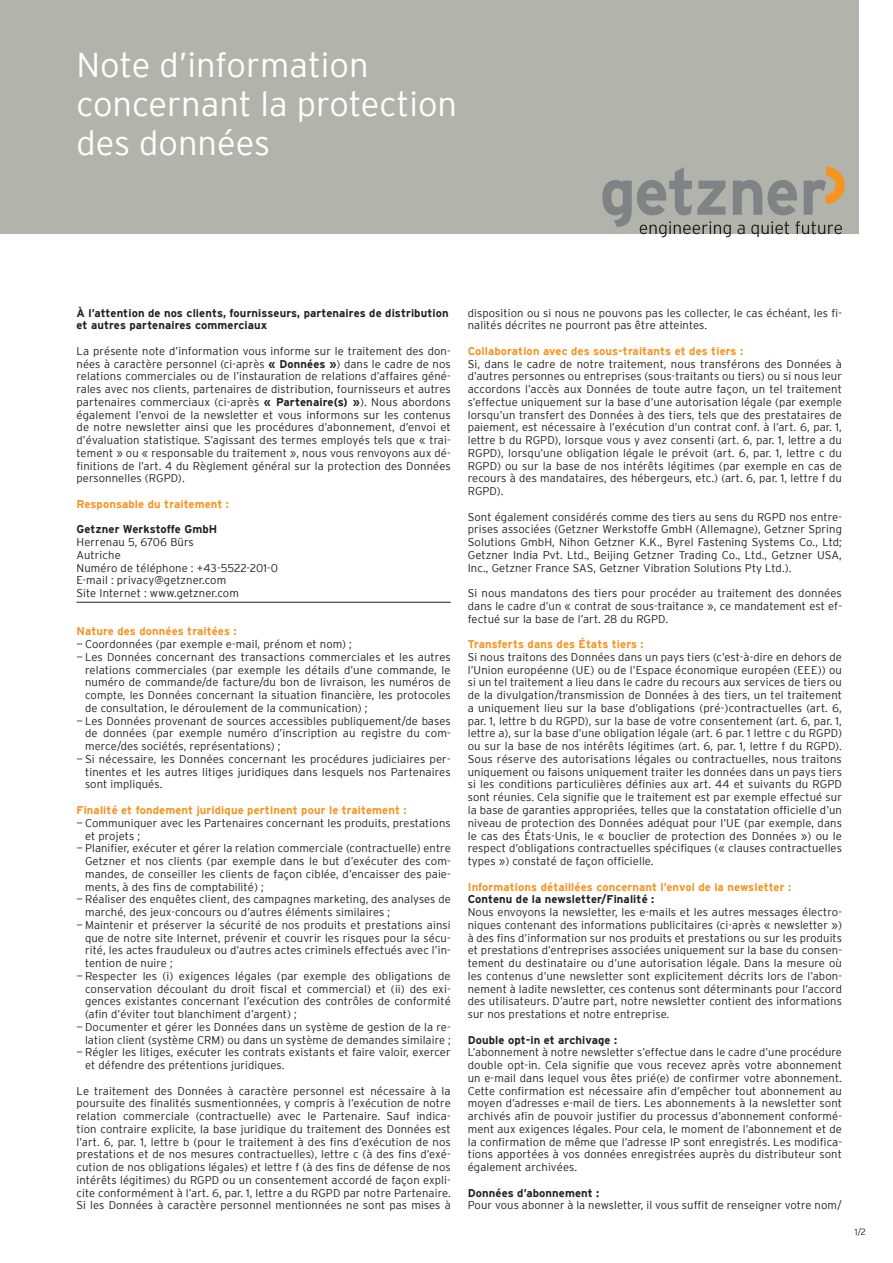
<style>
.page{position:relative;width:893px;height:1263px;background:#fff}
.page>*{position:absolute;margin:0;border:0;box-sizing:border-box;transform-origin:0 0}
.t1{font:300 34.5px/39px "Interstate";color:#fff}
.t2{font:300 11.25px/12.8px "Interstate";letter-spacing:.01em;color:#231f20;text-align:justify}
.t3{font:700 11.25px "Interstate";letter-spacing:.01em;color:#f6931e}
.t4{font:700 11.25px/12.8px "Interstate";letter-spacing:.01em;color:#231f20}
.t5{font:300 9px "Interstate";color:#231f20}
.s1{font-weight:700}
</style>
<div class="page">
<div style="left:0;top:0;width:859px;height:234px;background:#b2b3ab"></div>
<svg style="left:602px;top:167px;width:243px;height:70px"></svg>
<hr style="left:77px;top:602px;width:374px;height:1px;background:#231f20">
<h1 class="t1" style="left:77px;top:47px;width:382px">Note d’information concernant la protection des données</h1>
<p class="t4" style="left:77px;top:306px;width:374px">À l’attention de nos clients, fournisseurs, partenaires de distribution et autres partenaires commerciaux</p>
<p class="t2" style="left:77px;top:345px;width:376px">La présente note d’information vous informe sur le traitement des don&shy;nées à caractère personnel (ci-après <span class="s1">« Données »</span>) dans le cadre de nos relations commerciales ou de l’instauration de relations d’affaires géné&shy;rales avec nos clients, partenaires de distribution, fournisseurs et autres partenaires commerciaux (ci-après <span class="s1">« Partenaire(s) »</span>). Nous abordons également l’envoi de la newsletter et vous informons sur les contenus de notre newsletter ainsi que les procédures d’abonnement, d’envoi et d’évaluation statistique. S’agissant des termes employés tels que « trai&shy;tement » ou « responsable du traitement », nous vous renvoyons aux dé&shy;finitions de l’art. 4 du Règlement général sur la protection des Données personnelles (RGPD).</p>
<p class="t3" style="left:77px;top:498px;width:154px">Responsable du traitement :</p>
<p class="t4" style="left:77px;top:523px;width:142px">Getzner Werkstoffe GmbH</p>
<p class="t2" style="left:77px;top:536px;width:203px;text-align:left">Herrenau 5, 6706 Bürs<br>Autriche<br>Numéro de téléphone : +43-5522-201-0<br>E-mail : privacy@getzner.com<br>Site Internet : www.getzner.com</p>
<p class="t3" style="left:77px;top:625px;width:162px">Nature des données traitées :</p>
<p class="t2" style="left:77px;top:638px;width:277px">— Coordonnées (par exemple e-mail, prénom et nom) ;</p>
<p class="t2" style="left:85px;top:651px;width:367px;text-indent:-9px">— Les Données concernant des transactions commerciales et les autres relations commerciales (par exemple les détails d’une commande, le numéro de commande/de facture/du bon de livraison, les numéros de compte, les Données concernant la situation financière, les protocoles de consultation, le déroulement de la communication) ;</p>
<p class="t2" style="left:85px;top:715px;width:367px;text-indent:-9px">— Les Données provenant de sources accessibles publiquement/de bases de données (par exemple numéro d’inscription au registre du com&shy;merce/des sociétés, représentations) ;</p>
<p class="t2" style="left:85px;top:753px;width:367px;text-indent:-9px">— Si nécessaire, les Données concernant les procédures judiciaires per&shy;tinentes et les autres litiges juridiques dans lesquels nos Partenaires sont impliqués.</p>
<p class="t3" style="left:77px;top:804px;width:332px">Finalité et fondement juridique pertinent pour le traitement :</p>
<p class="t2" style="left:85px;top:817px;width:367px;text-indent:-9px">— Communiquer avec les Partenaires concernant les produits, prestations et projets ;</p>
<p class="t2" style="left:85px;top:842px;width:367px;text-indent:-9px">— Planifier, exécuter et gérer la relation commerciale (contractuelle) entre Getzner et nos clients (par exemple dans le but d’exécuter des com&shy;mandes, de conseiller les clients de façon ciblée, d’encaisser des paie&shy;ments, à des fins de comptabilité) ;</p>
<p class="t2" style="left:85px;top:893px;width:367px;text-indent:-9px">— Réaliser des enquêtes client, des campagnes marketing, des analyses de marché, des jeux-concours ou d’autres éléments similaires ;</p>
<p class="t2" style="left:85px;top:919px;width:367px;text-indent:-9px">— Maintenir et préserver la sécurité de nos produits et prestations ainsi que de notre site Internet, prévenir et couvrir les risques pour la sécu&shy;rité, les actes frauduleux ou d’autres actes criminels effectués avec l’in&shy;tention de nuire ;</p>
<p class="t2" style="left:85px;top:970px;width:367px;text-indent:-9px">— Respecter les (i) exigences légales (par exemple des obligations de conservation découlant du droit fiscal et commercial) et (ii) des exi&shy;gences existantes concernant l’exécution des contrôles de conformité (afin d’éviter tout blanchiment d’argent) ;</p>
<p class="t2" style="left:77px;top:1021px;width:376px;text-align:right">— Documenter et gérer les Données dans un système de gestion de la re&shy;lation client (système CRM) ou dans un système de demandes similaire ;</p>
<p class="t2" style="left:85px;top:1046px;width:367px;text-indent:-9px">— Régler les litiges, exécuter les contrats existants et faire valoir, exercer et défendre des prétentions juridiques.</p>
<p class="t2" style="left:77px;top:1084px;width:376px">Le traitement des Données à caractère personnel est nécessaire à la poursuite des finalités susmentionnées, y compris à l’exécution de notre relation commerciale (contractuelle) avec le Partenaire. Sauf indica&shy;tion contraire explicite, la base juridique du traitement des Données est l’art. 6, par. 1, lettre b (pour le traitement à des fins d’exécution de nos prestations et de nos mesures contractuelles), lettre c (à des fins d’exé&shy;cution de nos obligations légales) et lettre f (à des fins de défense de nos intérêts légitimes) du RGPD ou un consentement accordé de façon expli&shy;cite conformément à l’art. 6, par. 1, lettre a du RGPD par notre Partenaire.<br>Si les Données à caractère personnel mentionnées ne sont pas mises à</p>
<p class="t2" style="left:468px;top:306px;width:376px">disposition ou si nous ne pouvons pas les collecter, le cas échéant, les fi&shy;nalités décrites ne pourront pas être atteintes.</p>
<p class="t3" style="left:468px;top:345px;width:277px">Collaboration avec des sous-traitants et des tiers :</p>
<p class="t2" style="left:468px;top:357px;width:376px">Si, dans le cadre de notre traitement, nous transférons des Données à d’autres personnes ou entreprises (sous-traitants ou tiers) ou si nous leur accordons l’accès aux Données de toute autre façon, un tel traitement s’effectue uniquement sur la base d’une autorisation légale (par exemple lorsqu’un transfert des Données à des tiers, tels que des prestataires de paiement, est nécessaire à l’exécution d’un contrat conf. à l’art. 6, par. 1, lettre b du RGPD), lorsque vous y avez consenti (art. 6, par. 1, lettre a du RGPD), lorsqu’une obligation légale le prévoit (art. 6, par. 1, lettre c du RGPD) ou sur la base de nos intérêts légitimes (par exemple en cas de recours à des mandataires, des hébergeurs, etc.) (art. 6, par. 1, lettre f du RGPD).</p>
<p class="t2" style="left:468px;top:510px;width:376px">Sont également considérés comme des tiers au sens du RGPD nos entre&shy;prises associées (Getzner Werkstoffe GmbH (Allemagne), Getzner Spring Solutions GmbH, Nihon Getzner K.K., Byrel Fastening Systems Co., Ltd; Getzner India Pvt. Ltd., Beijing Getzner Trading Co., Ltd., Getzner USA, Inc., Getzner France SAS, Getzner Vibration Solutions Pty Ltd.).</p>
<p class="t2" style="left:468px;top:587px;width:376px">Si nous mandatons des tiers pour procéder au traitement des données dans le cadre d’un « contrat de sous-traitance », ce mandatement est ef&shy;fectué sur la base de l’art. 28 du RGPD.</p>
<p class="t3" style="left:468px;top:638px;width:177px">Transferts dans des États tiers :</p>
<p class="t2" style="left:468px;top:650px;width:376px">Si nous traitons des Données dans un pays tiers (c’est-à-dire en dehors de l’Union européenne (UE) ou de l’Espace économique européen (EEE)) ou si un tel traitement a lieu dans le cadre du recours aux services de tiers ou de la divulgation/transmission de Données à des tiers, un tel traitement a uniquement lieu sur la base d’obligations (pré-)contractuelles (art. 6, par. 1, lettre b du RGPD), sur la base de votre consentement (art. 6, par. 1, lettre a), sur la base d’une obligation légale (art. 6 par. 1 lettre c du RGPD) ou sur la base de nos intérêts légitimes (art. 6, par. 1, lettre f du RGPD).<br>Sous réserve des autorisations légales ou contractuelles, nous traitons uniquement ou faisons uniquement traiter les données dans un pays tiers si les conditions particulières définies aux art. 44 et suivants du RGPD sont réunies. Cela signifie que le traitement est par exemple effectué sur la base de garanties appropriées, telles que la constatation officielle d’un niveau de protection des Données adéquat pour l’UE (par exemple, dans le cas des États-Unis, le « bouclier de protection des Données ») ou le respect d’obligations contractuelles spécifiques (« clauses contractuelles types ») constaté de façon officielle.</p>
<p class="t3" style="left:468px;top:880px;width:325px">Informations détaillées concernant l’envoi de la newsletter :</p>
<p class="t4" style="left:468px;top:893px;width:188px">Contenu de la newsletter/Finalité :</p>
<p class="t2" style="left:468px;top:906px;width:376px">Nous envoyons la newsletter, les e-mails et les autres messages électro&shy;niques contenant des informations publicitaires (ci-après « newsletter ») à des fins d’information sur nos produits et prestations ou sur les produits et prestations d’entreprises associées uniquement sur la base du consen&shy;tement du destinataire ou d’une autorisation légale. Dans la mesure où les contenus d’une newsletter sont explicitement décrits lors de l’abon&shy;nement à ladite newsletter, ces contenus sont déterminants pour l’accord des utilisateurs. D’autre part, notre newsletter contient des informations sur nos prestations et notre entreprise.</p>
<p class="t4" style="left:468px;top:1033px;width:151px">Double opt-in et archivage :</p>
<p class="t2" style="left:468px;top:1046px;width:376px">L’abonnement à notre newsletter s’effectue dans le cadre d’une procédure double opt-in. Cela signifie que vous recevez après votre abonnement un e-mail dans lequel vous êtes prié(e) de confirmer votre abonnement.<br>Cette confirmation est nécessaire afin d’empêcher tout abonnement au moyen d’adresses e-mail de tiers. Les abonnements à la newsletter sont archivés afin de pouvoir justifier du processus d’abonnement conformé&shy;ment aux exigences légales. Pour cela, le moment de l’abonnement et de la confirmation de même que l’adresse IP sont enregistrés. Les modifica&shy;tions apportées à vos données enregistrées auprès du distributeur sont également archivées.</p>
<p class="t4" style="left:468px;top:1186px;width:133px">Données d’abonnement :</p>
<p class="t2" style="left:468px;top:1199px;width:376px">Pour vous abonner à la newsletter, il vous suffit de renseigner votre nom/</p>
<p class="t5" style="left:855px;top:1227px;width:13px">1/2</p>
</div>
